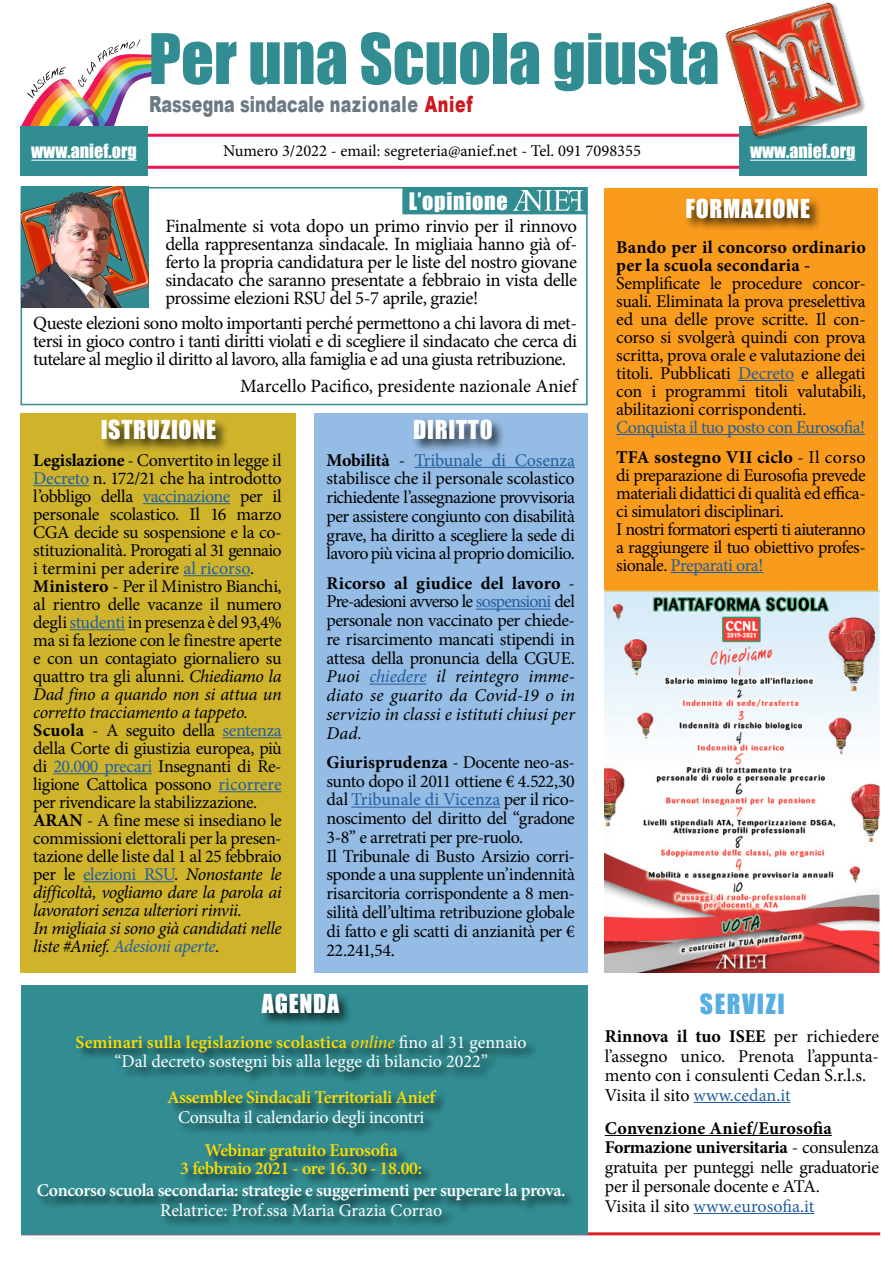
<style>
.page{position:relative;width:893px;height:1263px;background:#fff}
.page>*{position:absolute;margin:0;border:0;box-sizing:border-box;transform-origin:0 0}
.t1{font:64.35px "Impact";color:#318d92}
.t2{font:25.5px "Impact";letter-spacing:.06em;color:#56aee1}
.t3{font:24px "Impact";letter-spacing:.03em;color:#fff}
.t4{font:900 22.2px "Arial";color:#6a7982;scale:.72 1}
.t5{font:22.2px "Impact";color:#fff}
.t6{font:18.75px/18px "Minion Pro";letter-spacing:-.025em;color:#000;text-align:justify}
.t7{font:18.75px "Minion Pro";color:#000}
.t8{font:18px/18px "Minion Pro";letter-spacing:-.025em;color:#000}
.t9{font:18px/19.5px "Minion Pro";letter-spacing:-.005em;color:#fff;text-align:center}
.t10{font:18px/19.5px "Minion Pro";color:#000}
.t11{font:600 18px/18px "Minion Pro";letter-spacing:-.02em;color:#ffdb00;text-align:center}
.t12{font:600 18px "Minion Pro";letter-spacing:-.02em;color:#fff}
.t13{font:18px/30px "Minion Pro";letter-spacing:-.03em;color:#215e9e}
.t14{font:700 18px/18px "Minion Pro";letter-spacing:.01em;color:#000}
.t15{font:18px "Impact";color:#fff}
.t16{font:16.5px "Minion Pro";color:#000}
.s1{color:#ce171e}
.s2{font-weight:700}
.s3{color:#215e9e}
.s4{font-style:italic}
.s5{font-style:italic;color:#215e9e}
.s6{font-weight:600;color:#ffdb00}
.s7{font-weight:500;font-style:italic;color:#ffdb00}
.s8{font-weight:700;color:#000}
.s9{font-style:italic;color:#000}
.s10{color:#000}
</style>
<div class="page">
<div style="left:604px;top:189px;width:274px;height:408px;background:#f99b1c"></div>
<hr style="left:738px;top:380px;width:56px;height:1px;background:#215e9e">
<hr style="left:616px;top:434px;width:249px;height:1px;background:#215e9e">
<hr style="left:671px;top:572px;width:92px;height:1px;background:#215e9e">
<div style="left:684px;top:197px;width:139px;height:35px;background:#000;opacity:.75"></div>
<img style="left:20px;top:39px;width:135px;height:112px">
<hr style="left:142px;top:134px;width:648px;height:3px;background:#ed1653">
<div style="left:21px;top:414px;width:275px;height:559px;background:#cfb42b"></div>
<div style="left:100px;top:418px;width:129px;height:35px;background:#000;opacity:.75"></div>
<div style="left:21px;top:126px;width:127px;height:50px;background:#318d92"></div>
<hr style="left:31px;top:160px;width:106px;height:1px;background:#fff">
<hr style="left:148px;top:166px;width:642px;height:3px;background:#ed1653">
<hr style="left:694px;top:1102px;width:96px;height:1px;background:#215e9e">
<hr style="left:605px;top:1135px;width:227px;height:1px;background:#000">
<hr style="left:694px;top:1213px;width:120px;height:1px;background:#215e9e">
<hr style="left:21px;top:1232px;width:859px;height:3px;background:#de1f29">
<img style="left:605px;top:590px;width:274px;height:383px">
<div style="left:21px;top:985px;width:566px;height:250px;background:#318d92"></div>
<div style="left:261px;top:992px;width:92px;height:35px;background:#000;opacity:.75"></div>
<div style="left:314px;top:414px;width:273px;height:559px;background:#94bce4"></div>
<div style="left:412px;top:418px;width:93px;height:35px;background:#000;opacity:.75"></div>
<hr style="left:414px;top:467px;width:161px;height:1px;background:#215e9e">
<hr style="left:476px;top:609px;width:74px;height:1px;background:#215e9e">
<hr style="left:369px;top:684px;width:58px;height:1px;background:#215e9e">
<hr style="left:351px;top:807px;width:149px;height:1px;background:#215e9e">
<hr style="left:33px;top:485px;width:56px;height:1px;background:#215e9e">
<hr style="left:143px;top:503px;width:87px;height:1px;background:#215e9e">
<hr style="left:183px;top:575px;width:67px;height:1px;background:#215e9e">
<hr style="left:70px;top:629px;width:55px;height:1px;background:#215e9e">
<hr style="left:223px;top:737px;width:59px;height:1px;background:#215e9e">
<hr style="left:53px;top:773px;width:99px;height:1px;background:#215e9e">
<hr style="left:218px;top:791px;width:64px;height:1px;background:#215e9e">
<hr style="left:83px;top:881px;width:91px;height:1px;background:#215e9e">
<div style="left:739px;top:126px;width:127px;height:50px;background:#318d92"></div>
<hr style="left:750px;top:160px;width:106px;height:1px;background:#fff">
<img style="left:716px;top:2px;width:149px;height:136px">
<div style="left:21px;top:187px;width:567px;height:218px;border:2px solid #318d92"></div>
<img style="left:21px;top:187px;width:127px;height:121px">
<div style="left:402px;top:187px;width:186px;height:27px;background:#318d92"></div>
<svg style="left:513px;top:190px;width:70px;height:21px"></svg>
<div style="left:37px;top:1034px;width:541px;height:195px;background:#000;opacity:.75"></div>
<h1 class="t1" style="left:149px;top:9px;width:572px">Per una Scuola giusta</h1>
<p class="t15" style="left:31px;top:137px;width:107px">www.anief.org</p>
<p class="t4" style="left:149px;top:92px;width:451px">Rassegna sindacale nazionale <span class="s1">Anief</span></p>
<p class="t16" style="left:223px;top:139px;width:419px">Numero 3/2022 - email: segreteria@anief.net - Tel. 091 7098355</p>
<p class="t15" style="left:750px;top:137px;width:107px">www.anief.org</p>
<p class="t5" style="left:409px;top:184px;width:100px">L’opinione</p>
<p class="t6" style="left:165px;top:217px;width:413px">Finalmente si vota dopo un primo rinvio per il rinnovo della rappresentanza sindacale. In migliaia hanno già of&shy;ferto la propria candidatura per le liste del nostro giovane sindacato che saranno presentate a febbraio in vista delle prossime elezioni RSU del 5-7 aprile, grazie!</p>
<p class="t6" style="left:33px;top:314px;width:545px">Queste elezioni sono molto importanti perché permettono a chi lavora di met&shy;tersi in gioco contro i tanti diritti violati e di scegliere il sindacato che cerca di tutelare al meglio il diritto al lavoro, alla famiglia e ad una giusta retribuzione.</p>
<p class="t7" style="left:240px;top:374px;width:338px">Marcello Pacifico, presidente nazionale Anief</p>
<h3 class="t3" style="left:101px;top:411px;width:73px">ISTRUZIONE</h3>
<p class="t8" style="left:33px;top:451px;width:250px"><span class="s2">Legislazione</span> - Convertito in legge il <span class="s3">Decreto</span> n. 172/21 che ha introdotto l’obbligo della <span class="s3">vaccinazione</span> per il personale scolastico. Il 16 marzo CGA decide su sospensione e la co&shy;stituzionalità. Prorogati al 31 gennaio i termini per aderire <span class="s3">al ricorso</span>.<br><span class="s2">Ministero</span> - Per il Ministro Bianchi, al rientro delle vacanze il numero degli <span class="s3">studenti</span> in presenza è del 93,4% ma si fa lezione con le finestre aperte e con un contagiato giornaliero su quattro tra gli alunni. <span class="s4">Chiediamo la Dad fino a quando non si attua un corretto tracciamento a tappeto.<br></span><span class="s2">Scuola</span> - A seguito della <span class="s3">sentenza </span>della Corte di giustizia europea, più di <span class="s3">20.000 precari</span> Insegnanti di Re&shy;ligione Cattolica possono <span class="s3">ricorrere </span>per rivendicare la stabilizzazione.<br><span class="s2">ARAN</span> - A fine mese si insediano le commissioni elettorali per la presen&shy;tazione delle liste dal 1 al 25 febbraio per le <span class="s3">elezioni RSU</span>. <span class="s4">Nonostante le difficoltà, vogliamo dare la parola ai lavoratori senza ulteriori rinvii.<br>In migliaia si sono già candidati nelle liste #Anief.</span> <span class="s5">Adesioni aperte</span><span class="s4">.</span></p>
<h3 class="t3" style="left:413px;top:411px;width:12px">DIRI</h3>
<h3 class="t3" style="left:456px;top:411px;width:38px">TT0</h3>
<p class="t8" style="left:327px;top:450px;width:250px;line-height:18.8px;text-align:justify"><span class="s2">Mobilità</span> - <span class="s3">Tribunale di Cosenza </span>stabilisce che il personale scolastico richiedente l’assegnazione provvisoria per assistere congiunto con disabilità grave, ha diritto a scegliere la sede di lavoro più vicina al proprio domicilio.</p>
<p class="t8" style="left:327px;top:573px;width:250px;line-height:18.8px;text-align:justify"><span class="s2">Ricorso al giudice del lavoro</span> - Pre-adesioni avverso le <span class="s3">sospensioni</span> del personale non vaccinato per chiede&shy;re risarcimento mancati stipendi in attesa della pronuncia della CGUE.<br><span class="s4">Puoi</span> <span class="s5">chiedere</span> <span class="s4">il reintegro imme&shy;diato se guarito da Covid-19 o in servizio in classi e istituti chiusi per Dad.</span></p>
<p class="t8" style="left:326px;top:753px;width:250px;line-height:18.8px"><span class="s2">Giurisprudenza</span> - Docente neo-as&shy;sunto dopo il 2011 ottiene € 4.522,30 dal <span class="s3">Tribunale di Vicenza</span> per il rico&shy;noscimento del diritto del “gradone 3-8” e arretrati per pre-ruolo.<br>Il Tribunale di Busto Arsizio corri&shy;sponde a una supplente un’indennità risarcitoria corrispondente a 8 men&shy;silità dell’ultima retribuzione globale di fatto e gli scatti di anzianità per € 22.241,54.</p>
<h3 class="t3" style="left:262px;top:985px;width:79px">agenda</h3>
<p class="t9" style="left:76px;top:1032px;width:453px"><span class="s6">Seminari sulla legislazione scolastica</span> <span class="s7">online</span> fino al 31 gennaio “Dal decreto sostegni bis alla legge di bilancio 2022”</p>
<p class="t11" style="left:167px;top:1088px;width:270px">Assemblee Sindacali Territoriali Anief</p>
<p class="t9" style="left:178px;top:1107px;width:248px">Consulta il calendario degli incontri</p>
<p class="t11" style="left:180px;top:1141px;width:243px">webinar gratuito eurosofia<br>3 febbraio 2021 - ore 16.30 - 18.00:</p>
<p class="t12" style="left:37px;top:1178px;width:530px">Concorso scuola secondaria: strategie e suggerimenti per superare la prova.</p>
<p class="t9" style="left:160px;top:1200px;width:284px">Relatrice: Prof.ssa Maria Grazia Corrao</p>
<h3 class="t3" style="left:685px;top:190px;width:126px">Formazione</h3>
<p class="t14" style="left:616px;top:238px;width:251px">Bando per il concorso ordinario per la scuola secondaria -</p>
<p class="t8" style="left:616px;top:274px;width:251px;text-align:justify">Semplificate le procedure concor&shy;suali. Eliminata la prova preselettiva ed una delle prove scritte. Il con&shy;corso si svolgerà quindi con prova scritta, prova orale e valutazione dei titoli. Pubblicati <span class="s3">Decreto</span> e allegati con i programmi titoli valutabili, abilitazioni corrispondenti.</p>
<p class="t13" style="left:616px;top:412px;width:251px">Conquista il tuo posto con Eurosofia!<br><span class="s8">TFA sostegno VII ciclo</span> <span class="s9">-</span> <span class="s10">Il corso</span></p>
<p class="t8" style="left:616px;top:466px;width:251px">di preparazione di Eurosofia prevede materiali didattici di qualità ed effica&shy;ci simulatori disciplinari.<br>I nostri formatori esperti ti aiuteranno a raggiungere il tuo obiettivo profes&shy;sionale. <span class="s3">Preparati ora!</span></p>
<h2 class="t2" style="left:700px;top:984px;width:86px">servizi</h2>
<p class="t10" style="left:605px;top:1027px;width:276px"><span class="s2">Rinnova il tuo ISEE</span> per richiedere l’assegno unico. Prenota l’appunta&shy;mento con i consulenti Cedan S.r.l.s.<br>Visita il sito <span class="s3">www.cedan.it</span></p>
<p class="t8" style="left:605px;top:1118px;width:276px;line-height:19.5px"><span class="s2">Convenzione Anief/Eurosofia Formazione universitaria</span> - consulenza gratuita per punteggi nelle graduatorie per il personale docente e ata.<br>Visita il sito <span class="s3">www.eurosofia.it</span></p>
</div>
